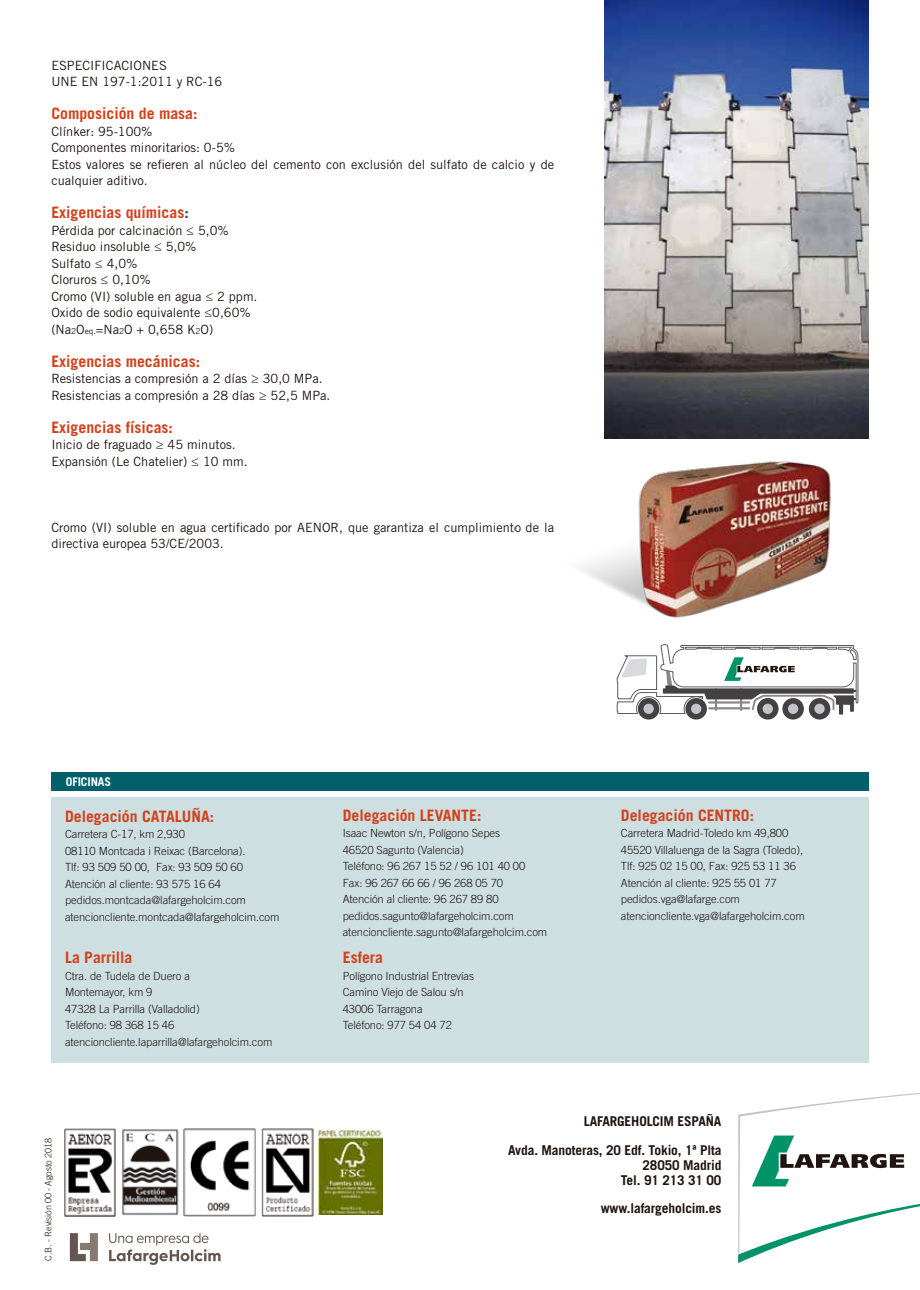
<style>
.page{position:relative;width:920px;height:1290px;background:#fff}
.page>*{position:absolute;margin:0;border:0;box-sizing:border-box;transform-origin:0 0}
.t1{font:700 15.75px "Trade Gothic LT Std";color:#d3411b}
.t2{font:700 13.5px/28.5px "Trade Gothic LT Std";letter-spacing:-.01em;color:#1f1410;text-align:right}
.t3{font:12.75px/16.5px "Trade Gothic LT Std";color:#1f1410}
.t4{font:700 12px "Trade Gothic LT Std";letter-spacing:-.01em;color:#fff}
.t5{font:300 11.25px/16.5px "Trade Gothic LT Std";letter-spacing:-.01em;color:#1f1410}
.t6{font:300 9px "Trade Gothic LT Std";letter-spacing:-.01em;color:#1f1410}
.s1{color:#0a6069}
.s2{font-size:8.25px}
</style>
<div class="page">
<img style="left:605px;top:0;width:264px;height:439px">
<svg style="left:738px;top:1093px;width:182px;height:170px"></svg>
<img style="left:64px;top:1128px;width:52px;height:88px">
<img style="left:122px;top:1129px;width:57px;height:87px">
<img style="left:318px;top:1129px;width:64px;height:85px">
<img style="left:183px;top:1128px;width:73px;height:88px">
<img style="left:261px;top:1128px;width:53px;height:88px">
<img style="left:581px;top:461px;width:250px;height:157px">
<svg style="left:70px;top:1233px;width:28px;height:28px"></svg>
<svg style="left:109px;top:1233px;width:112px;height:32px"></svg>
<div style="left:51px;top:773px;width:818px;height:18px;background:#03606b"></div>
<div style="left:51px;top:797px;width:818px;height:266px;background:#cddfe1"></div>
<div style="left:757px;top:698px;width:21px;height:21px;background:#434141;border-radius:50%"></div>
<div style="left:638px;top:698px;width:21px;height:21px;background:#434141;border-radius:50%"></div>
<div style="left:685px;top:698px;width:22px;height:21px;background:#434141;border-radius:50%"></div>
<div style="left:782px;top:698px;width:22px;height:21px;background:#434141;border-radius:50%"></div>
<div style="left:809px;top:698px;width:21px;height:21px;background:#434141;border-radius:50%"></div>
<svg style="left:617px;top:644px;width:241px;height:70px"></svg>
<p class="t3" style="left:51px;top:57px;width:172px">ESPECIFICACIONES<br>UNE EN 197-1:2011 y RC-16</p>
<h1 class="t1" style="left:51px;top:104px;width:148px">Composición de masa:</h1>
<p class="t3" style="left:51px;top:123px;width:504px">Clínker: 95-100%<br>Componentes minoritarios: 0-5%<br>Estos valores se refieren al núcleo del cemento con exclusión del sulfato de calcio y de cualquier aditivo.</p>
<h1 class="t1" style="left:51px;top:203px;width:139px">Exigencias químicas<span class="s1">:</span></h1>
<p class="t3" style="left:51px;top:222px;width:208px">Pérdida por calcinación ≤ 5,0%<br>Residuo insoluble ≤ 5,0%<br>Sulfato ≤ 4,0%<br>Cloruros ≤ 0,10%<br>Cromo (VI) soluble en agua ≤ 2 ppm.<br>Oxido de sodio equivalente ≤0,60% (Na<span class="s2">2</span>O<span class="s2">eq.</span>=Na<span class="s2">2</span>O + 0,658 K<span class="s2">2</span>O)</p>
<h1 class="t1" style="left:51px;top:351px;width:150px">Exigencias mecánicas:</h1>
<p class="t3" style="left:51px;top:370px;width:281px">Resistencias a compresión a 2 días ≥ 30,0 MPa.<br>Resistencias a compresión a 28 días ≥ 52,5 MPa.</p>
<h1 class="t1" style="left:51px;top:417px;width:123px">Exigencias físicas:</h1>
<p class="t3" style="left:51px;top:436px;width:198px">Inicio de fraguado ≥ 45 minutos.<br>Expansión (Le Chatelier) ≤ 10 mm.</p>
<p class="t3" style="left:51px;top:519px;width:504px">Cromo (VI) soluble en agua certificado por AENOR, que garantiza el cumplimiento de la directiva europea 53/CE/2003.</p>
<p class="t4" style="left:66px;top:774px;width:47px">OFICINAS</p>
<h1 class="t1" style="left:65px;top:806px;width:151px">Delegación CATALUÑA:</h1>
<p class="t5" style="left:65px;top:826px;width:216px">Carretera C-17, km 2,930<br>08110 Montcada i Reixac (Barcelona).<br>Tlf: 93 509 50 00, Fax: 93 509 50 60<br>Atención al cliente: 93 575 16 64 pedidos.montcada@lafargeholcim.com atencioncliente.montcada@lafargeholcim.com</p>
<h1 class="t1" style="left:65px;top:948px;width:69px">La Parrilla</h1>
<p class="t5" style="left:65px;top:967px;width:209px">Ctra. de Tudela de Duero a<br>Montemayor, km 9<br>47328 La Parrilla (Valladolid)<br>Teléfono: 98 368 15 46 atencioncliente.laparrilla@lafargeholcim.com</p>
<h1 class="t1" style="left:343px;top:805px;width:140px">Delegación LEVANTE:</h1>
<p class="t5" style="left:343px;top:825px;width:206px">Isaac Newton s/n, Polígono Sepes<br>46520 Sagunto (Valencia)<br>Teléfono: 96 267 15 52 / 96 101 40 00<br>Fax: 96 267 66 66 / 96 268 05 70<br>Atención al cliente: 96 267 89 80 pedidos.sagunto@lafargeholcim.com atencioncliente.sagunto@lafargeholcim.com</p>
<h1 class="t1" style="left:343px;top:948px;width:42px">Esfera</h1>
<p class="t5" style="left:343px;top:967px;width:133px">Polígono Industrial Entrevías<br>Camino Viejo de Salou s/n<br>43006 Tarragona<br>Teléfono: 977 54 04 72</p>
<h1 class="t1" style="left:621px;top:805px;width:135px">Delegación CENTRO:</h1>
<p class="t5" style="left:621px;top:825px;width:185px">Carretera Madrid-Toledo km 49,800<br>45520 Villaluenga de la Sagra (Toledo), Tlf: 925 02 15 00, Fax: 925 53 11 36<br>Atención al cliente: 925 55 01 77 pedidos.vga@lafarge.com atencioncliente.vga@lafargeholcim.com</p>
<p class="t6" style="left:43px;top:1261px;width:124px;rotate:-90deg">C.B. - Revisión 00 - Agosto 2018</p>
<p class="t2" style="left:508px;top:1107px;width:215px">LAFARGEHOLCIM ESPAÑA<br>Avda. Manoteras, 20 Edf. Tokio, 1ª Plta</p>
<p class="t2" style="left:621px;top:1157px;width:102px;line-height:15px">28050 Madrid<br>Tel. 91 213 31 00</p>
<p class="t2" style="left:601px;top:1194px;width:122px">www.lafargeholcim.es</p>
</div>
